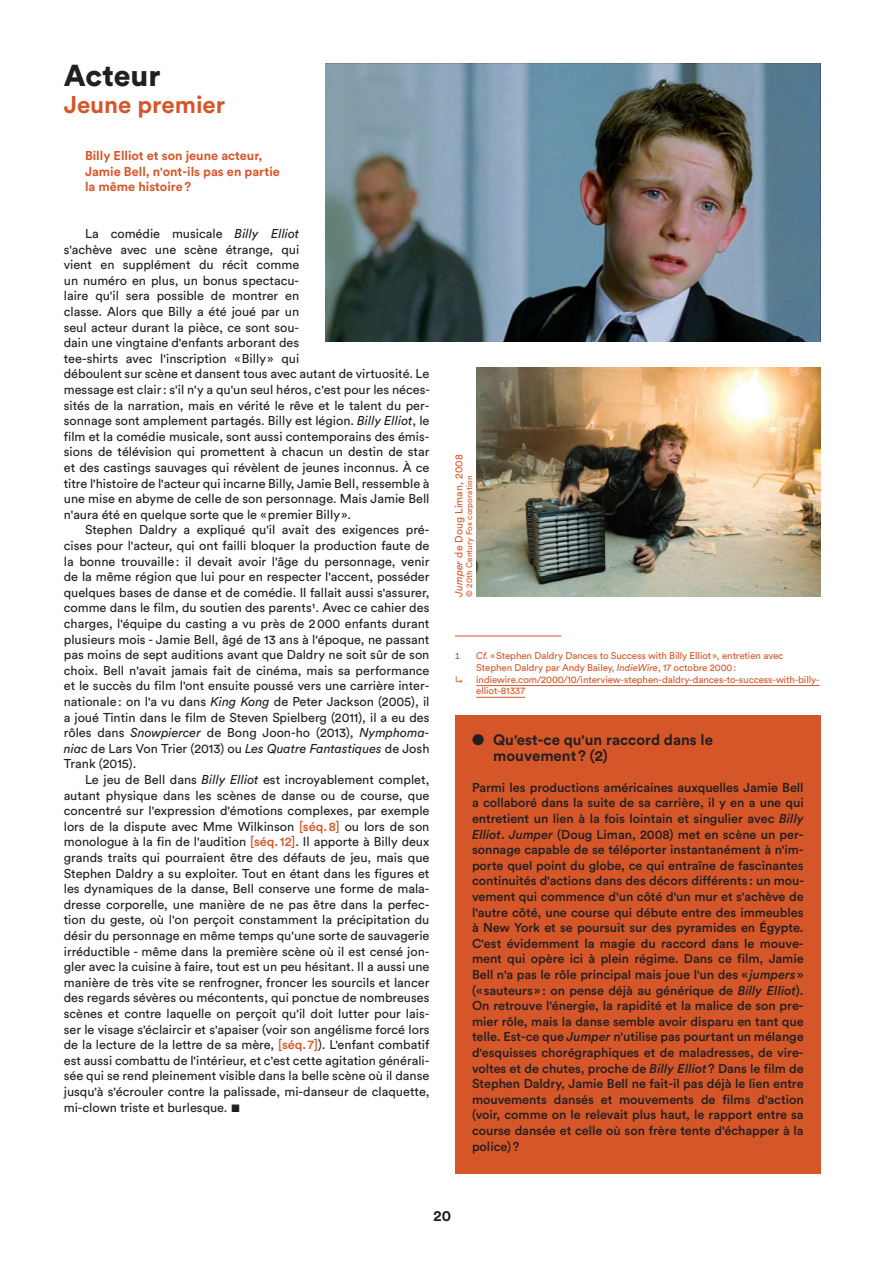
<style>
.page{position:relative;width:893px;height:1263px;background:#fff}
.page>*{position:absolute;margin:0;border:0;box-sizing:border-box;transform-origin:0 0}
.t1{font:900 30px "Circular Std";color:#231f20}
.t2{font:700 24px "Circular Std";color:#d55729}
.t3{font:700 15px/15.6px "Circular Std";color:#231f20}
.t4{font:12.75px/15.6px "Circular Std";color:#231f20;text-align:justify}
.t5{font:500 12.75px/15.6px "Circular Std";letter-spacing:-.005em;color:#231f20;text-align:justify}
.t6{font:700 12.75px/15.6px "Circular Std";color:#d55729}
.t7{font:10.5px "Circular Std";letter-spacing:.01em;color:#d55729}
.t8{font:9.75px/11.7px "Circular Std";letter-spacing:-.01em;color:#d55729}
.t9{font:8.25px "Circular Std";letter-spacing:.01em;color:#d55729}
.s1{font-style:italic}
.s2{font-weight:500;color:#d55729}
.s3{font-weight:500;font-size:10.5px}
</style>
<div class="page">
<img style="left:325px;top:64px;width:496px;height:278px">
<div style="left:455px;top:715px;width:366px;height:459px;background:#d55729"></div>
<img style="left:476px;top:367px;width:345px;height:229px">
<hr style="left:476px;top:685px;width:343px;height:1px;background:#d55729">
<hr style="left:476px;top:697px;width:49px;height:1px;background:#d55729">
<hr style="left:455px;top:636px;width:106px;height:1px;background:#d55729">
<h1 class="t1" style="left:64px;top:59px;width:98px">Acteur</h1>
<h2 class="t2" style="left:64px;top:92px;width:163px">Jeune premier</h2>
<p class="t6" style="left:85px;top:148px;width:196px">Billy Elliot et son jeune acteur,<br>Jamie Bell, n'ont-ils pas en partie la même histoire ?</p>
<p class="t4" style="left:64px;top:226px;width:368px;text-align:left;text-indent:21px">La comédie musicale <span class="s1">Billy Elliot<br></span>s'achève avec une scène étrange, qui<br>vient en supplément du récit comme<br>un numéro en plus, un bonus spectacu-<br>laire qu'il sera possible de montrer en<br>classe. Alors que Billy a été joué par un<br>seul acteur durant la pièce, ce sont sou-<br>dain une vingtaine d'enfants arborant des<br>tee-shirts avec l'inscription « Billy » qui<br>déboulent sur scène et dansent tous avec autant de virtuosité. Le message est clair : s'il n'y a qu'un seul héros, c'est pour les néces&shy;sités de la narration, mais en vérité le rêve et le talent du per&shy;sonnage sont amplement partagés. Billy est légion. <span class="s1">Billy Elliot</span>, le film et la comédie musicale, sont aussi contemporains des émis&shy;sions de télévision qui promettent à chacun un destin de star et des castings sauvages qui révèlent de jeunes inconnus. À ce titre l'histoire de l'acteur qui incarne Billy, Jamie Bell, ressemble à une mise en abyme de celle de son personnage. Mais Jamie Bell n'aura été en quelque sorte que le « premier Billy ».</p>
<p class="t4" style="left:64px;top:522px;width:367px;text-indent:21px">Stephen Daldry a expliqué qu'il avait des exigences pré&shy;cises pour l'acteur, qui ont failli bloquer la production faute de la bonne trouvaille : il devait avoir l'âge du personnage, venir de la même région que lui pour en respecter l'accent, posséder quelques bases de danse et de comédie. Il fallait aussi s'assurer, comme dans le film, du soutien des parents1. Avec ce cahier des charges, l'équipe du casting a vu près de 2 000 enfants durant plusieurs mois - Jamie Bell, âgé de 13 ans à l'époque, ne passant pas moins de sept auditions avant que Daldry ne soit sûr de son choix. Bell n'avait jamais fait de cinéma, mais sa performance et le succès du film l'ont ensuite poussé vers une carrière inter&shy;nationale : on l'a vu dans <span class="s1">King Kong</span> de Peter Jackson (2005), il a joué Tintin dans le film de Steven Spielberg (2011), il a eu des rôles dans <span class="s1">Snowpiercer</span> de Bong Joon-ho (2013), <span class="s1">Nymphoma&shy;niac</span> de Lars Von Trier (2013) ou <span class="s1">Les Quatre Fantastiques</span> de Josh Trank (2015).</p>
<p class="t4" style="left:64px;top:772px;width:367px;text-indent:21px">Le jeu de Bell dans <span class="s1">Billy Elliot</span> est incroyablement complet, autant physique dans les scènes de danse ou de course, que concentré sur l'expression d'émotions complexes, par exemple lors de la dispute avec Mme Wilkinson <span class="s2">[séq. 8]</span> ou lors de son monologue à la fin de l'audition <span class="s2">[séq. 12]</span>. Il apporte à Billy deux grands traits qui pourraient être des défauts de jeu, mais que Stephen Daldry a su exploiter. Tout en étant dans les figures et les dynamiques de la danse, Bell conserve une forme de mala&shy;dresse corporelle, une manière de ne pas être dans la perfec&shy;tion du geste, où l'on perçoit constamment la précipitation du désir du personnage en même temps qu'une sorte de sauvagerie irréductible - même dans la première scène où il est censé jon&shy;gler avec la cuisine à faire, tout est un peu hésitant. Il a aussi une manière de très vite se renfrogner, froncer les sourcils et lancer des regards sévères ou mécontents, qui ponctue de nombreuses scènes et contre laquelle on perçoit qu'il doit lutter pour lais&shy;ser le visage s'éclaircir et s'apaiser (voir son angélisme forcé lors de la lecture de la lettre de sa mère, <span class="s2">[séq. 7]</span>). L'enfant combatif est aussi combattu de l'intérieur, et c'est cette agitation générali&shy;sée qui se rend pleinement visible dans la belle scène où il danse jusqu'à s'écrouler contre la palissade, mi-danseur de claquette, mi-clown triste et burlesque. <span class="s3">■</span></p>
<p class="t7" style="left:453px;top:597px;width:144px;rotate:-90deg"><span class="s1">Jumper</span> de Doug Liman, 2008</p>
<p class="t9" style="left:465px;top:597px;width:122px;rotate:-90deg">© 20th Century Fox corporation</p>
<p class="t8" style="left:455px;top:650px;width:6px">1</p>
<p class="t8" style="left:476px;top:650px;width:309px"><span class="s1">Cf.</span> « Stephen Daldry Dances to Success with Billy Elliot », entretien avec<br>Stephen Daldry par Andy Bailey, <span class="s1">IndieWire</span>, 17 octobre 2000 :</p>
<p class="t8" style="left:455px;top:673px;width:10px">↳</p>
<p class="t8" style="left:476px;top:673px;width:345px">indiewire.com/2000/10/interview-stephen-daldry-dances-to-success-with-billy&shy;elliot-81337</p>
<p class="t3" style="left:493px;top:732px;width:221px;text-indent:-21px">● Qu'est-ce qu'un raccord dans le mouvement ? (2)</p>
<p class="t5" style="left:472px;top:780px;width:334px">Parmi les productions américaines auxquelles Jamie Bell a collaboré dans la suite de sa carrière, il y en a une qui entretient un lien à la fois lointain et singulier avec <span class="s1">Billy Elliot</span>. <span class="s1">Jumper</span> (Doug Liman, 2008) met en scène un per&shy;sonnage capable de se téléporter instantanément à n'im&shy;porte quel point du globe, ce qui entraîne de fascinantes continuités d'actions dans des décors différents : un mou&shy;vement qui commence d'un côté d'un mur et s'achève de l'autre côté, une course qui débute entre des immeubles à New York et se poursuit sur des pyramides en Égypte.<br>C'est évidemment la magie du raccord dans le mouve&shy;ment qui opère ici à plein régime. Dans ce film, Jamie Bell n'a pas le rôle principal mais joue l'un des « <span class="s1">jumpers</span> » (« sauteurs » : on pense déjà au générique de <span class="s1">Billy Elliot</span>).<br>On retrouve l'énergie, la rapidité et la malice de son pre&shy;mier rôle, mais la danse semble avoir disparu en tant que telle. Est-ce que <span class="s1">Jumper</span> n'utilise pas pourtant un mélange d'esquisses chorégraphiques et de maladresses, de vire&shy;voltes et de chutes, proche de <span class="s1">Billy Elliot</span> ? Dans le film de Stephen Daldry, Jamie Bell ne fait-il pas déjà le lien entre mouvements dansés et mouvements de films d'action (voir, comme on le relevait plus haut, le rapport entre sa course dansée et celle où son frère tente d'échapper à la police) ?</p>
<p class="t3" style="left:433px;top:1208px;width:19px">20</p>
</div>
